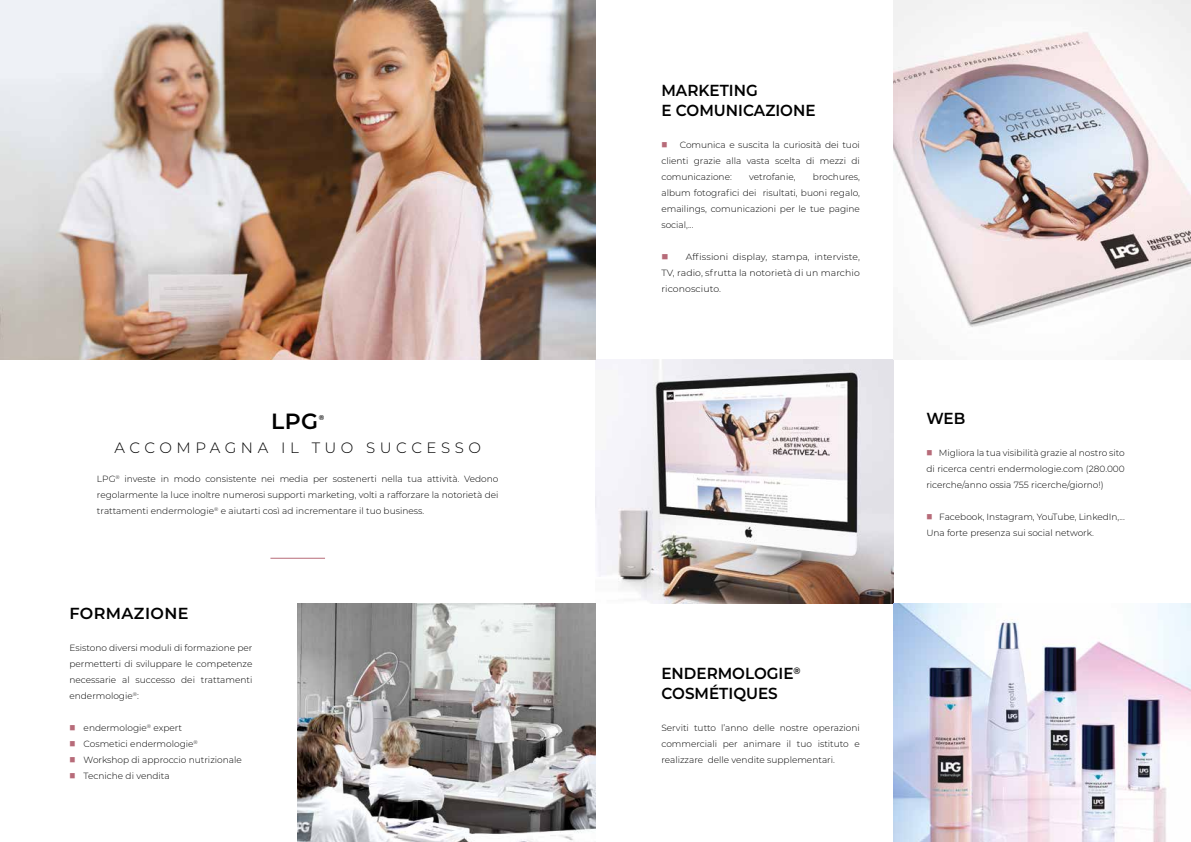
<style>
.page{position:relative;width:1191px;height:842px;background:#fff}
.page>*{position:absolute;margin:0;border:0;box-sizing:border-box;transform-origin:0 0}
.t1{font:600 22px "Montserrat";color:#000}
.t2{font:600 16px/20px "Montserrat";color:#000;scale:.95 1}
.t3{font:600 16px "Montserrat";letter-spacing:.025em;color:#000}
.t4{font:300 15px "Montserrat";letter-spacing:.3em;color:#000}
.t5{font:300 9px/16px "Montserrat";color:#000;text-align:justify}
.t6{font:300 9px/16px "Montserrat";color:#000;text-align:justify;scale:1.04 1}
.t7{font:600 7px "Montserrat";color:#000}
.s1{color:#b76b79}
</style>
<div class="page">
<img style="left:595px;top:359px;width:298px;height:244px">
<img style="left:893px;top:0;width:298px;height:359px">
<img style="left:893px;top:603px;width:298px;height:239px">
<img style="left:0;top:0;width:595px;height:359px">
<img style="left:298px;top:603px;width:297px;height:239px">
<hr style="left:270px;top:558px;width:55px;height:1px;background:#b76b79">
<h1 class="t1" style="left:271px;top:406px;width:49px">LPG</h1>
<p class="t7" style="left:319px;top:413px;width:7px">®</p>
<h3 class="t4" style="left:114px;top:438px;width:368px">ACCOMPAGNA IL TUO SUCCESSO</h3>
<p class="t5" style="left:97px;top:471px;width:403px">LPG<sup>®</sup> investe in modo consistente nei media per sostenerti nella tua attività. Vedono regolarmente la luce inoltre numerosi supporti marketing, volti a rafforzare la notorietà dei trattamenti endermologie<sup>®</sup> e aiutarti così ad incrementare il tuo business.</p>
<h2 class="t3" style="left:69px;top:602px;width:120px">FORMAZIONE</h2>
<p class="t5" style="left:69px;top:639px;width:184px">Esistono diversi moduli di formazione per permetterti di sviluppare le competenze necessarie al successo dei trattamenti endermologie<sup>®</sup>:</p>
<p class="t5" style="left:69px;top:719px;width:114px"><span class="s1">■</span> endermologie<sup>®</sup> expert</p>
<p class="t5" style="left:69px;top:735px;width:130px"><span class="s1">■</span> Cosmetici endermologie<sup>®</sup></p>
<p class="t5" style="left:69px;top:751px;width:174px"><span class="s1">■</span> Workshop di approccio nutrizionale</p>
<p class="t5" style="left:69px;top:767px;width:102px"><span class="s1">■</span> Tecniche di vendita</p>
<h2 class="t2" style="left:661px;top:80px;width:164px">MARKETING<br>E COMUNICAZIONE</h2>
<p class="t5" style="left:661px;top:136px;width:200px"><span class="s1">■</span> Comunica e suscita la curiosità dei tuoi clienti grazie alla vasta scelta di mezzi di comunicazione:</p>
<p class="t5" style="left:749px;top:168px;width:48px">vetrofanie,</p>
<p class="t5" style="left:661px;top:168px;width:200px;text-indent:151px">brochures, album fotografici dei risultati, buoni regalo, emailings, comunicazioni per le tue pagine social,...</p>
<p class="t6" style="left:661px;top:248px;width:192px"><span class="s1">■</span> Affissioni display, stampa, interviste, TV, radio, sfrutta la notorietà di un marchio riconosciuto.</p>
<h2 class="t2" style="left:661px;top:663px;width:148px">ENDERMOLOGIE<sup>®<br></sup>COSMÉTIQUES</h2>
<p class="t5" style="left:661px;top:719px;width:200px">Serviti tutto l’anno delle nostre operazioni commerciali per animare il tuo istituto e realizzare delle vendite supplementari.</p>
<h2 class="t2" style="left:926px;top:407px;width:42px">WEB</h2>
<p class="t5" style="left:926px;top:444px;width:200px"><span class="s1">■</span> Migliora la tua visibilità grazie al nostro sito di ricerca centri endermologie.com (280.000 ricerche/anno ossia 755 ricerche/giorno!)</p>
<p class="t5" style="left:926px;top:508px;width:200px"><span class="s1">■</span> Facebook, Instagram, YouTube, LinkedIn,...<br>Una forte presenza sui social network.</p>
</div>
